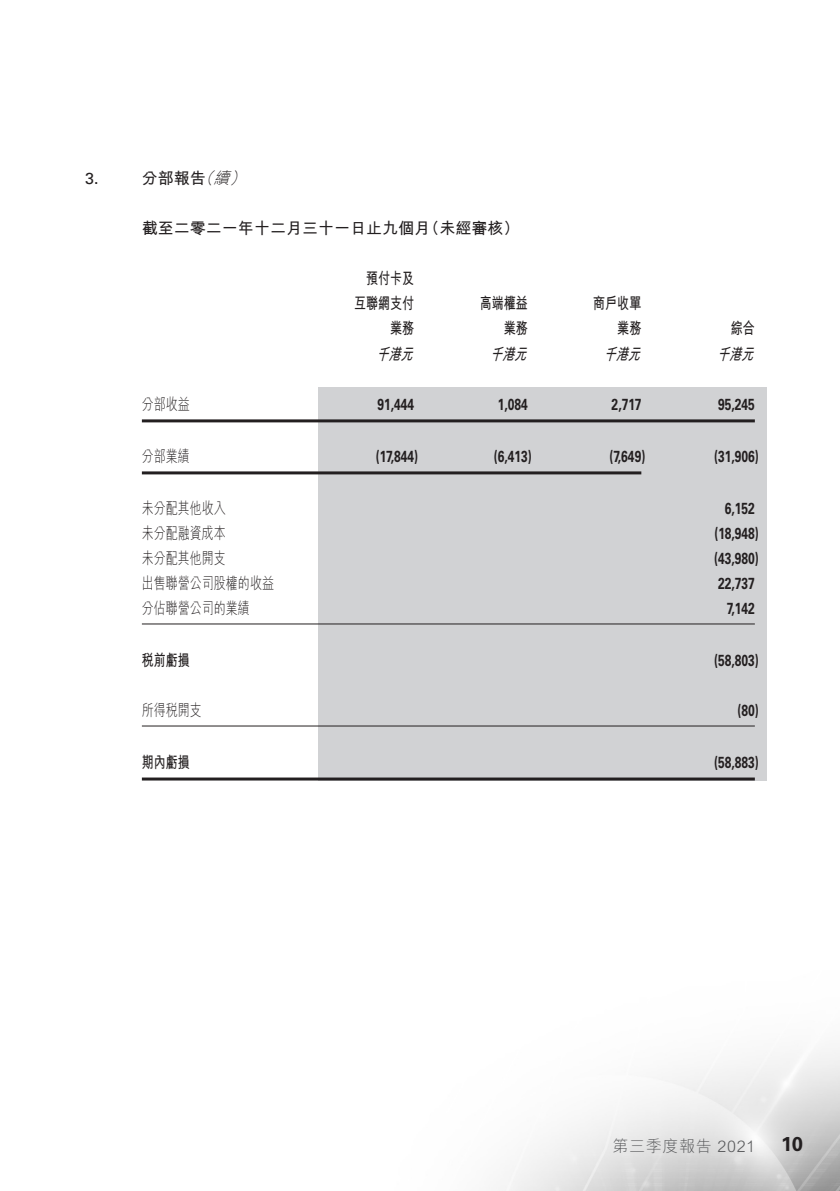
<style>
.page{position:relative;width:840px;height:1191px;background:#fff}
.page>*{position:absolute;margin:0;border:0;box-sizing:border-box;transform-origin:0 0}
.t1{font:700 20px "Univers LT Std";color:#231f20}
.Table_1_Colume{font:700 16px "Univers LT Std";color:#231f20;scale:.75 1}
.Table_1_Colume-2{font:300 16px "M Hei HK";color:#231f20;scale:.75 1}
.Table_1_Colume-3{font:700 16px "M Hei HK";color:#231f20;scale:.75 1}
.Body_Text{font:700 16px "M Hei HK";color:#231f20}
.Table_1_Colume-4{font:italic 700 16px "M Hei HK";color:#231f20;scale:.75 1}
.t2{font:300 16px "M Hei HK";letter-spacing:.04em;color:#57585a}
.Subhead_1{font:700 16px "M Hei HK";color:#231f20}
.Subhead_1-2{font:16px "Univers LT Std";color:#231f20}
.s1{font-weight:300;font-style:italic}
</style>
<div class="page">
<img style="left:289px;top:767px;width:550px;height:424px">
<div style="left:317px;top:387px;width:448px;height:393px;background:#d1d2d4"></div>
<hr style="left:142px;top:419px;width:612px;height:3px;background:#231f20">
<hr style="left:142px;top:471px;width:499px;height:3px;background:#231f20">
<hr style="left:142px;top:623px;width:612px;height:1px;background:#231f20">
<hr style="left:142px;top:725px;width:612px;height:1px;background:#231f20">
<hr style="left:142px;top:777px;width:612px;height:3px;background:#231f20">
<p class="Subhead_1-2" style="left:85px;top:169px;width:15px">3.</p>
<p class="Subhead_1" style="left:142px;top:167px;width:109px">分部報告<span class="s1">（續）</span></p>
<p class="Body_Text" style="left:142px;top:217px;width:379px">截至二零二一年十二月三十一日止九個月（未經審核）</p>
<p class="Table_1_Colume-3" style="left:366px;top:267px;width:65px">預付卡及</p>
<p class="Table_1_Colume-3" style="left:354px;top:292px;width:81px">互聯網支付</p>
<p class="Table_1_Colume-3" style="left:479px;top:292px;width:66px">高端權益</p>
<p class="Table_1_Colume-3" style="left:593px;top:292px;width:65px">商戶收單</p>
<p class="Table_1_Colume-3" style="left:390px;top:317px;width:33px">業務</p>
<p class="Table_1_Colume-3" style="left:503px;top:317px;width:34px">業務</p>
<p class="Table_1_Colume-3" style="left:617px;top:317px;width:33px">業務</p>
<p class="Table_1_Colume-3" style="left:730px;top:317px;width:33px">綜合</p>
<p class="Table_1_Colume-4" style="left:376px;top:342px;width:57px">千港元</p>
<p class="Table_1_Colume-4" style="left:490px;top:342px;width:57px">千港元</p>
<p class="Table_1_Colume-4" style="left:603px;top:342px;width:57px">千港元</p>
<p class="Table_1_Colume-4" style="left:716px;top:342px;width:57px">千港元</p>
<p class="Table_1_Colume-2" style="left:142px;top:395px;width:65px">分部收益</p>
<p class="Table_1_Colume" style="left:377px;top:394px;width:50px">91,444</p>
<p class="Table_1_Colume" style="left:497px;top:394px;width:42px">1,084</p>
<p class="Table_1_Colume" style="left:611px;top:394px;width:41px">2,717</p>
<p class="Table_1_Colume" style="left:717px;top:394px;width:50px">95,245</p>
<p class="Table_1_Colume-2" style="left:142px;top:447px;width:65px">分部業績</p>
<p class="Table_1_Colume" style="left:376px;top:446px;width:58px">(17,844)</p>
<p class="Table_1_Colume" style="left:493px;top:446px;width:52px">(6,413)</p>
<p class="Table_1_Colume" style="left:609px;top:446px;width:49px">(7,649)</p>
<p class="Table_1_Colume" style="left:713px;top:446px;width:61px">(31,906)</p>
<p class="Table_1_Colume-2" style="left:142px;top:499px;width:113px">未分配其他收入</p>
<p class="Table_1_Colume" style="left:724px;top:498px;width:42px">6,152</p>
<p class="Table_1_Colume-2" style="left:142px;top:524px;width:113px">未分配融資成本</p>
<p class="Table_1_Colume" style="left:714px;top:523px;width:61px">(18,948)</p>
<p class="Table_1_Colume-2" style="left:142px;top:549px;width:113px">未分配其他開支</p>
<p class="Table_1_Colume" style="left:713px;top:548px;width:61px">(43,980)</p>
<p class="Table_1_Colume-2" style="left:142px;top:574px;width:177px">出售聯營公司股權的收益</p>
<p class="Table_1_Colume" style="left:717px;top:573px;width:50px">22,737</p>
<p class="Table_1_Colume-2" style="left:142px;top:599px;width:145px">分佔聯營公司的業績</p>
<p class="Table_1_Colume" style="left:726px;top:598px;width:39px">7,142</p>
<p class="Table_1_Colume-3" style="left:142px;top:648px;width:65px">稅前虧損</p>
<p class="Table_1_Colume" style="left:713px;top:650px;width:61px">(58,803)</p>
<p class="Table_1_Colume-2" style="left:142px;top:701px;width:81px">所得稅開支</p>
<p class="Table_1_Colume" style="left:737px;top:700px;width:30px">(80)</p>
<p class="Table_1_Colume-3" style="left:142px;top:750px;width:65px">期內虧損</p>
<p class="Table_1_Colume" style="left:713px;top:752px;width:61px">(58,883)</p>
<p class="t2" style="left:612px;top:1138px;width:144px">第三季度報告 2021</p>
<p class="t1" style="left:780px;top:1132px;width:23px">10</p>
</div>
